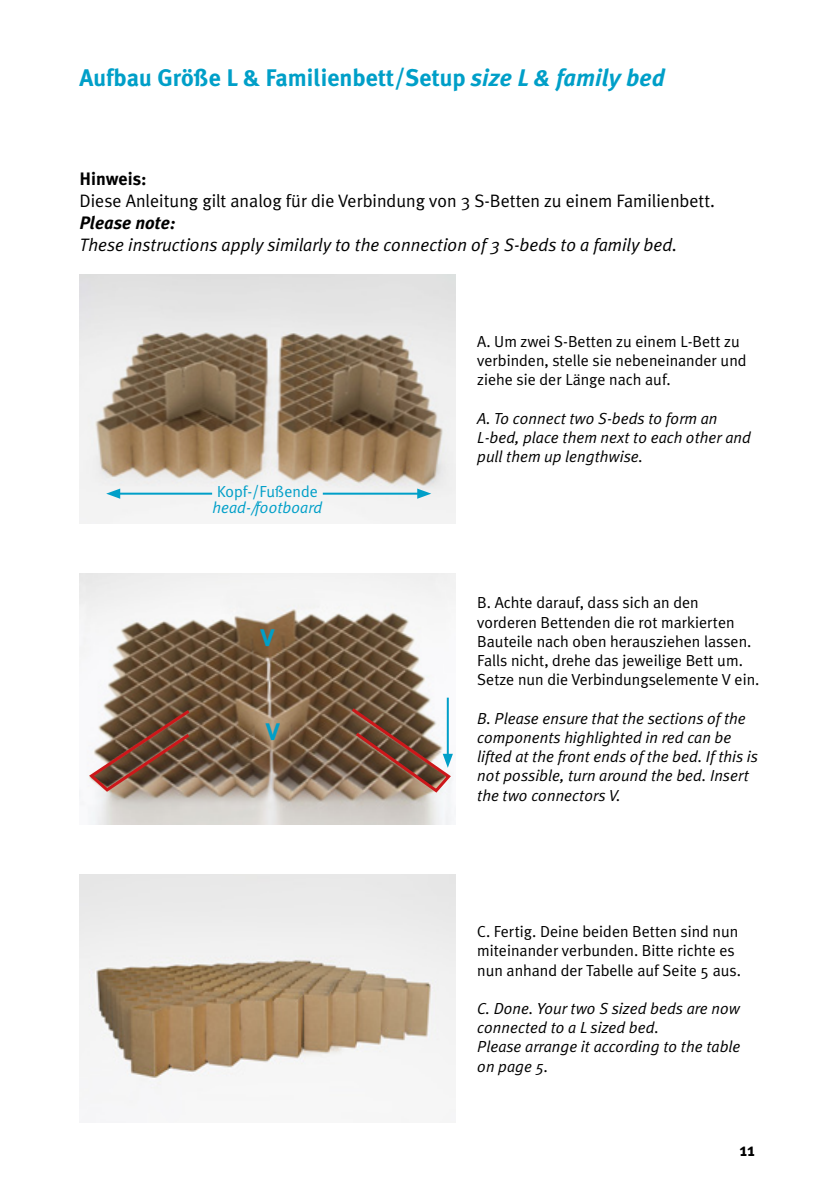
<style>
.page{position:relative;width:840px;height:1191px;background:#fff}
.page>*{position:absolute;margin:0;border:0;box-sizing:border-box;transform-origin:0 0}
.t1{font:700 24px "Meta Plus";color:#009fc8}
.t2{font:18px "Meta Plus";color:#000}
.t3{font:italic 18px "Meta Plus";color:#000}
.t4{font:italic 700 18px "Meta Plus";color:#000}
.t5{font:700 18px "Meta Plus";color:#000}
.t6{font:16px/19.2px "Meta Plus";color:#000}
.t7{font:italic 16px/19.2px "Meta Plus";color:#000}
.t8{font:italic 16px "Meta Plus";color:#009fc8}
.t9{font:16px "Meta Plus";color:#009fc8}
.s1{font-style:italic}
</style>
<div class="page">
<img style="left:79px;top:573px;width:376px;height:251px">
<hr style="left:446px;top:697px;width:2px;height:60px;background:#009fc8">
<svg style="left:87px;top:707px;width:106px;height:86px;background:#886a5a"></svg>
<svg style="left:348px;top:705px;width:105px;height:89px;background:#8a6f60"></svg>
<img style="left:79px;top:274px;width:376px;height:249px">
<img style="left:79px;top:874px;width:376px;height:229px">
<hr style="left:117px;top:492px;width:95px;height:2px;background:#009fc8">
<svg style="left:106px;top:488px;width:14px;height:11px"></svg>
<hr style="left:322px;top:492px;width:98px;height:2px;background:#009fc8">
<svg style="left:417px;top:488px;width:14px;height:11px"></svg>
<h1 class="t1" style="left:79px;top:64px;width:586px">Aufbau Größe L &amp; Familienbett/Setup <span class="s1">size L &amp; family bed</span></h1>
<p class="t5" style="left:79px;top:168px;width:69px">Hinweis:</p>
<p class="t2" style="left:79px;top:190px;width:636px">Diese Anleitung gilt analog für die Verbindung von 3 S-Betten zu einem Familienbett.</p>
<p class="t4" style="left:79px;top:212px;width:97px">Please note:</p>
<p class="t3" style="left:79px;top:234px;width:599px">These instructions apply similarly to the connection of 3 S-beds to a family bed.</p>
<p class="t9" style="left:217px;top:482px;width:102px">Kopf-/Fußende</p>
<p class="t8" style="left:212px;top:498px;width:111px">head-/footboard</p>
<h1 class="t1" style="left:260px;top:623px;width:16px">V</h1>
<h1 class="t1" style="left:266px;top:717px;width:16px">V</h1>
<p class="t6" style="left:477px;top:332px;width:271px">A. Um zwei S-Betten zu einem L-Bett zu verbinden, stelle sie nebeneinander und ziehe sie der Länge nach auf.</p>
<p class="t7" style="left:477px;top:408px;width:275px">A. To connect two S-beds to form an<br>L-bed, place them next to each other and pull them up lengthwise.</p>
<p class="t6" style="left:477px;top:593px;width:283px">B. Achte darauf, dass sich an den vorderen Bettenden die rot markierten Bauteile nach oben herausziehen lassen.<br>Falls nicht, drehe das jeweilige Bett um.<br>Setze nun die Verbindungselemente V ein.</p>
<p class="t7" style="left:477px;top:708px;width:282px">B. Please ensure that the sections of the components highlighted in red can be lifted at the front ends of the bed. If this is not possible, turn around the bed. Insert the two connectors V.</p>
<p class="t6" style="left:477px;top:921px;width:265px">C. Fertig. Deine beiden Betten sind nun miteinander verbunden. Bitte richte es nun anhand der Tabelle auf Seite 5 aus.</p>
<p class="t7" style="left:477px;top:998px;width:265px">C. Done. Your two S sized beds are now connected to a L sized bed.<br>Please arrange it according to the table on page 5.</p>
<p class="t5" style="left:739px;top:1139px;width:16px">11</p>
</div>
